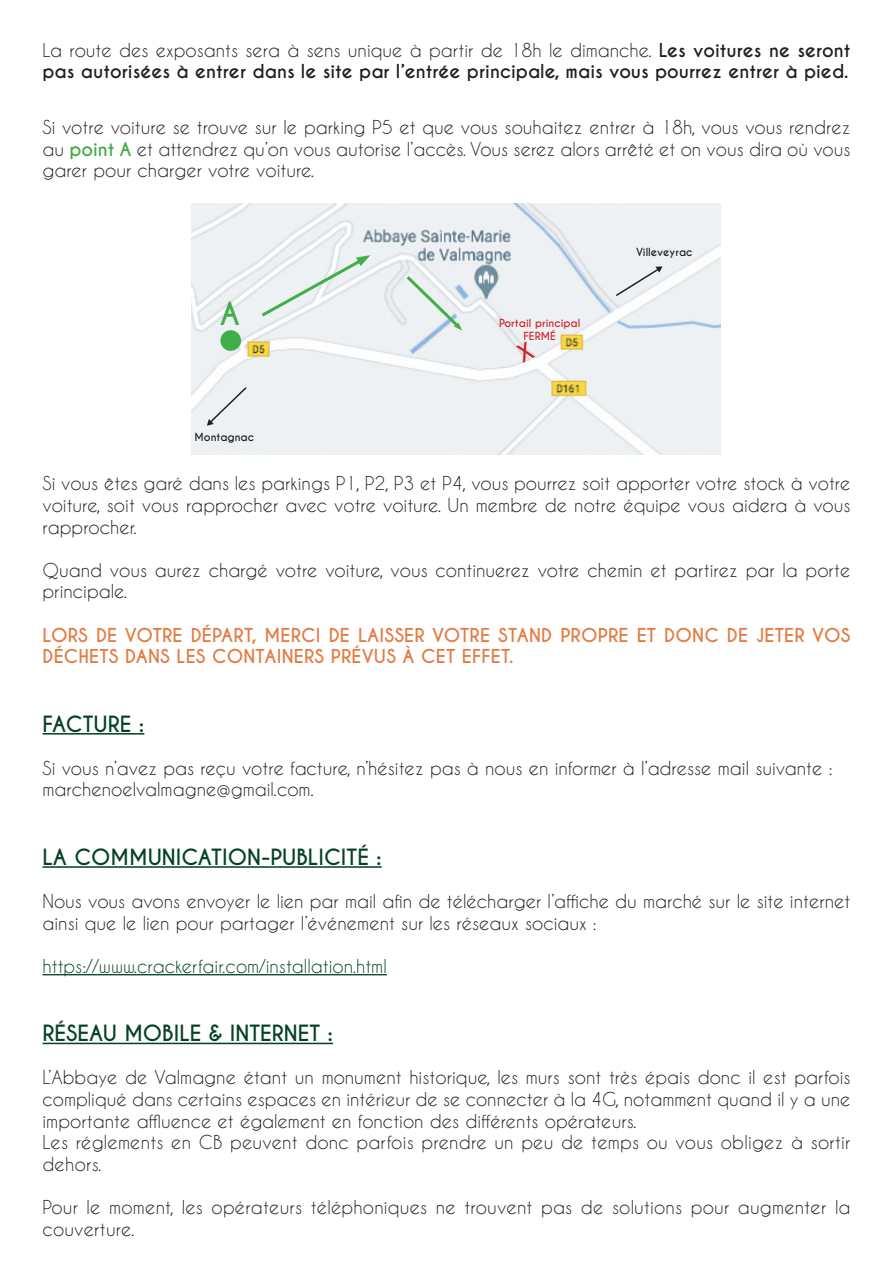
<style>
.page{position:relative;width:893px;height:1263px;background:#fff}
.page>*{position:absolute;margin:0;border:0;box-sizing:border-box;transform-origin:0 0}
.t1{font:700 30px "Caviar Dreams";color:#40ae49}
.t2{font:700 21px "Caviar Dreams";color:#034322}
.t3{font:18px/21.6px "Caviar Dreams";color:#231f20}
.t4{font:700 18px/21.6px "Caviar Dreams";color:#231f20}
.t5{font:700 18px/21.6px "Caviar Dreams";letter-spacing:.01em;color:#e37b42}
.t6{font:18px "Caviar Dreams";color:#024222}
.t7{font:700 10.5px "Caviar Dreams";color:#d1232a}
.t8{font:700 10.5px "Caviar Dreams";color:#231f20}
.s1{font-weight:400}
.s2{font-weight:700;color:#40ae49}
</style>
<div class="page">
<hr style="left:43px;top:733px;width:101px;height:1px;background:#034322">
<hr style="left:43px;top:866px;width:339px;height:2px;background:#034322">
<hr style="left:43px;top:974px;width:344px;height:1px;background:#024222">
<hr style="left:43px;top:1043px;width:290px;height:1px;background:#034322">
<img style="left:191px;top:203px;width:529px;height:251px">
<svg style="left:614px;top:266px;width:48px;height:32px;background:#e2e4e7"></svg>
<svg style="left:207px;top:385px;width:41px;height:41px;background:#e1e5e7"></svg>
<div style="left:220px;top:330px;width:21px;height:21px;background:#40ae49;border-radius:50%"></div>
<svg style="left:258px;top:255px;width:112px;height:64px;background:#e3ece9"></svg>
<svg style="left:403px;top:273px;width:59px;height:57px;background:#dde9e6"></svg>
<svg style="left:515px;top:341px;width:20px;height:22px"></svg>
<p class="t4" style="left:43px;top:40px;width:809px"><span class="s1">La route des exposants sera à sens unique à partir de 18h le dimanche.</span> Les voitures ne seront pas autorisées à entrer dans le site par l’entrée principale, mais vous pourrez entrer à pied.</p>
<p class="t3" style="left:43px;top:116px;width:809px;text-align:justify">Si votre voiture se trouve sur le parking P5 et que vous souhaitez entrer à 18h, vous vous rendrez au <span class="s2">point A</span> et attendrez qu’on vous autorise l’accès. Vous serez alors arrêté et on vous dira où vous garer pour charger votre voiture.</p>
<p class="t1" style="left:220px;top:295px;width:22px">A</p>
<p class="t8" style="left:195px;top:430px;width:61px">Montagnac</p>
<p class="t7" style="left:499px;top:317px;width:83px">Portail principal</p>
<p class="t7" style="left:524px;top:330px;width:34px">FERMÉ</p>
<p class="t8" style="left:636px;top:246px;width:58px">Villeveyrac</p>
<p class="t3" style="left:43px;top:472px;width:809px;text-align:justify">Si vous êtes garé dans les parkings P1, P2, P3 et P4, vous pourrez soit apporter votre stock à votre voiture, soit vous rapprocher avec votre voiture. Un membre de notre équipe vous aidera à vous rapprocher.</p>
<p class="t3" style="left:43px;top:559px;width:809px">Quand vous aurez chargé votre voiture, vous continuerez votre chemin et partirez par la porte principale.</p>
<p class="t5" style="left:43px;top:624px;width:809px">LORS DE VOTRE DÉPART, MERCI DE LAISSER VOTRE STAND PROPRE ET DONC DE JETER VOS<br>DÉCHETS DANS LES CONTAINERS PRÉVUS À CET EFFET.</p>
<p class="t2" style="left:43px;top:711px;width:103px">FACTURE :</p>
<p class="t3" style="left:43px;top:757px;width:791px">Si vous n’avez pas reçu votre facture, n’hésitez pas à nous en informer à l’adresse mail suivante :</p>
<p class="t3" style="left:43px;top:778px;width:273px">marchenoelvalmagne@gmail.com.</p>
<p class="t2" style="left:43px;top:844px;width:341px">LA COMMUNICATION-PUBLICITÉ :</p>
<p class="t3" style="left:43px;top:890px;width:809px">Nous vous avons envoyer le lien par mail afin de télécharger l’affiche du marché sur le site internet ainsi que le lien pour partager l’événement sur les réseaux sociaux :</p>
<p class="t6" style="left:43px;top:955px;width:346px">https://www.crackerfair.com/installation.html</p>
<p class="t2" style="left:43px;top:1020px;width:292px">RÉSEAU MOBILE &amp; INTERNET :</p>
<p class="t3" style="left:43px;top:1066px;width:809px;text-align:justify">L’Abbaye de Valmagne étant un monument historique, les murs sont très épais donc il est parfois compliqué dans certains espaces en intérieur de se connecter à la 4G, notamment quand il y a une importante affluence et également en fonction des différents opérateurs.</p>
<p class="t3" style="left:43px;top:1131px;width:809px">Les réglements en CB peuvent donc parfois prendre un peu de temps ou vous obligez à sortir dehors.</p>
<p class="t3" style="left:43px;top:1196px;width:809px">Pour le moment, les opérateurs téléphoniques ne trouvent pas de solutions pour augmenter la couverture.</p>
</div>
